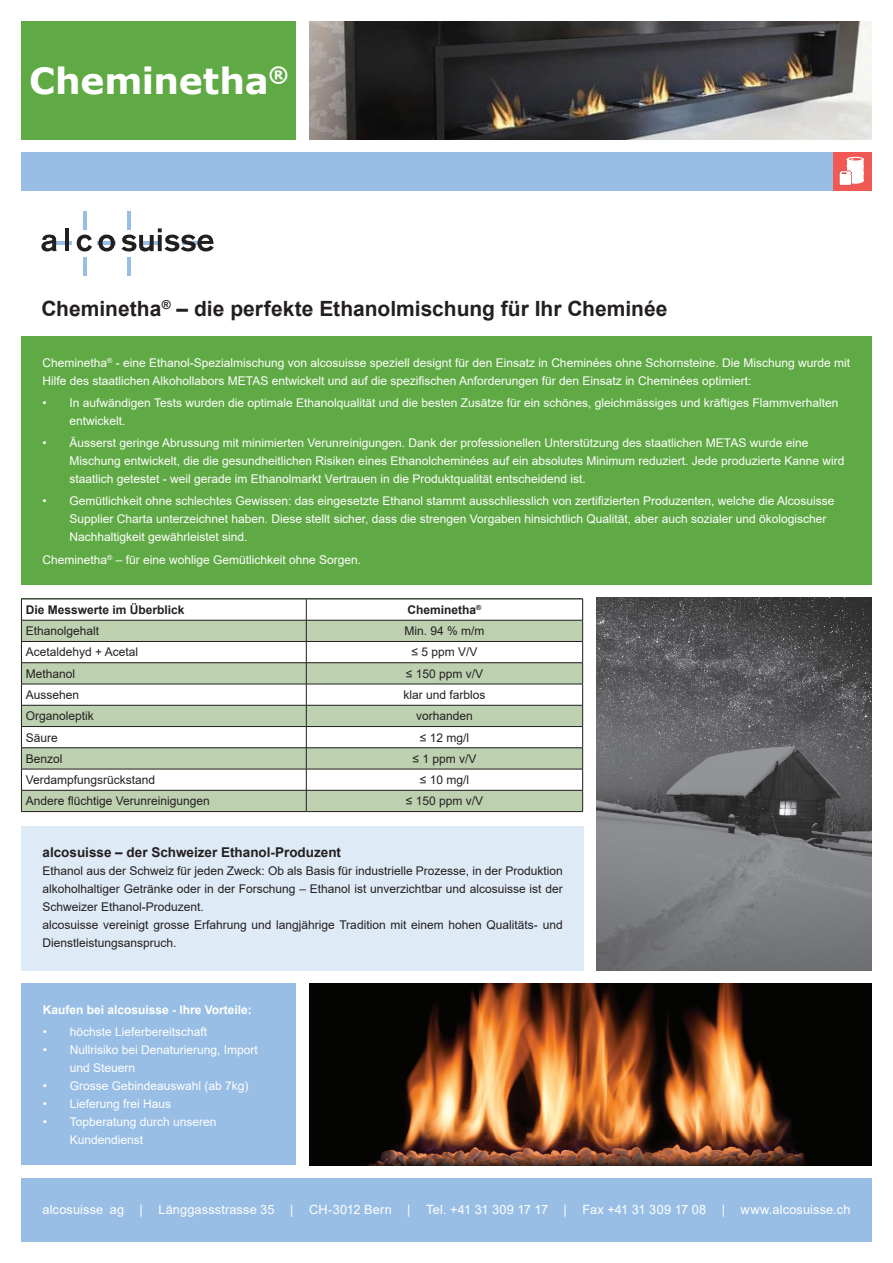
<style>
.page{position:relative;width:893px;height:1263px;background:#fff}
.page>*{position:absolute;margin:0;border:0;box-sizing:border-box;transform-origin:0 0}
.t1{font:700 36px "Verdana";letter-spacing:-.01em;color:#fff}
.t2{font:700 21px "Arial";color:#231f20}
.t3{font:700 13.5px "Arial";color:#231f20}
.t4{font:12.75px "Arial";letter-spacing:.01em;color:#fff}
.t5{font:12px/18px "Arial";color:#fff}
.t6{font:12px/18px "Arial";color:#231f20}
.t7{font:700 12px "Arial";color:#231f20}
.t8{font:700 12px "Arial";color:#fff}
.t9{font:700 9px "Arial";color:#231f20}
</style>
<div class="page">
<div style="left:21px;top:152px;width:851px;height:38px;background:#99bee5"></div>
<div style="left:21px;top:21px;width:275px;height:118px;background:#5faa44"></div>
<div style="left:833px;top:152px;width:39px;height:38px;background:#f05954"></div>
<img style="left:597px;top:598px;width:275px;height:373px">
<hr style="left:83px;top:211px;width:4px;height:19px;background:#99bee5">
<hr style="left:127px;top:211px;width:4px;height:19px;background:#99bee5">
<hr style="left:83px;top:257px;width:4px;height:18px;background:#99bee5">
<hr style="left:127px;top:257px;width:4px;height:19px;background:#99bee5">
<hr style="left:53px;top:241px;width:19px;height:4px;background:#99bee5">
<hr style="left:97px;top:241px;width:19px;height:4px;background:#99bee5">
<svg style="left:41px;top:235px;width:16px;height:16px"></svg>
<hr style="left:65px;top:228px;width:4px;height:23px;background:#231f20">
<svg style="left:77px;top:235px;width:15px;height:16px"></svg>
<svg style="left:98px;top:235px;width:17px;height:16px"></svg>
<svg style="left:121px;top:228px;width:93px;height:23px"></svg>
<svg style="left:839px;top:157px;width:25px;height:29px"></svg>
<img style="left:309px;top:21px;width:563px;height:118px">
<div style="left:21px;top:1178px;width:851px;height:64px;background:#99bee5"></div>
<img style="left:309px;top:984px;width:563px;height:181px">
<div style="left:21px;top:984px;width:275px;height:181px;background:#99bee5"></div>
<div style="left:21px;top:826px;width:563px;height:145px;background:#deeaf6"></div>
<svg style="left:21px;top:599px;width:562px;height:212px"></svg>
<hr style="left:21px;top:811px;width:285px;height:1px;background:#231f20">
<hr style="left:306px;top:811px;width:277px;height:1px;background:#231f20">
<div style="left:21px;top:337px;width:851px;height:248px;background:#5faa44"></div>
<h1 class="t1" style="left:29px;top:55px;width:261px">Cheminetha<sup>®</sup></h1>
<h2 class="t2" style="left:41px;top:294px;width:628px">Cheminetha<sup>®</sup> – die perfekte Ethanolmischung für Ihr Cheminée</h2>
<p class="t5" style="left:43px;top:353px;width:809px">Cheminetha<sup>®</sup> - eine Ethanol-Spezialmischung von alcosuisse speziell designt für den Einsatz in Cheminées ohne Schornsteine. Die Mischung wurde mit<br>Hilfe des staatlichen Alkohollabors METAS entwickelt und auf die spezifischen Anforderungen für den Einsatz in Cheminées optimiert:</p>
<p class="t5" style="left:70px;top:394px;width:770px;text-indent:-27px">• In aufwändigen Tests wurden die optimale Ethanolqualität und die besten Zusätze für ein schönes, gleichmässiges und kräftiges Flammverhalten entwickelt.</p>
<p class="t5" style="left:70px;top:434px;width:776px;text-indent:-27px">• Äusserst geringe Abrussung mit minimierten Verunreinigungen. Dank der professionellen Unterstützung des staatlichen METAS wurde eine<br>Mischung entwickelt, die die gesundheitlichen Risiken eines Ethanolcheminées auf ein absolutes Minimum reduziert. Jede produzierte Kanne wird staatlich getestet - weil gerade im Ethanolmarkt Vertrauen in die Produktqualität entscheidend ist.</p>
<p class="t5" style="left:70px;top:492px;width:767px;text-indent:-27px">• Gemütlichkeit ohne schlechtes Gewissen: das eingesetzte Ethanol stammt ausschliesslich von zertifizierten Produzenten, welche die Alcosuisse<br>Supplier Charta unterzeichnet haben. Diese stellt sicher, dass die strengen Vorgaben hinsichtlich Qualität, aber auch sozialer und ökologischer<br>Nachhaltigkeit gewährleistet sind.</p>
<p class="t5" style="left:43px;top:550px;width:320px">Cheminetha<sup>®</sup> – für eine wohlige Gemütlichkeit ohne Sorgen.</p>
<p class="t7" style="left:26px;top:601px;width:160px">Die Messwerte im Überblick</p>
<p class="t7" style="left:408px;top:601px;width:75px">Cheminetha<sup>®</sup></p>
<p class="t6" style="left:26px;top:622px;width:75px">Ethanolgehalt</p>
<p class="t6" style="left:404px;top:622px;width:82px">Min. 94 % m/m</p>
<p class="t6" style="left:26px;top:643px;width:114px">Acetaldehyd + Acetal</p>
<p class="t6" style="left:411px;top:643px;width:67px">≤ 5 ppm V/V</p>
<p class="t6" style="left:26px;top:664px;width:51px">Methanol</p>
<p class="t6" style="left:406px;top:664px;width:79px">≤ 150 ppm v/V</p>
<p class="t6" style="left:26px;top:686px;width:55px">Aussehen</p>
<p class="t6" style="left:403px;top:686px;width:84px">klar und farblos</p>
<p class="t6" style="left:26px;top:707px;width:70px">Organoleptik</p>
<p class="t6" style="left:416px;top:707px;width:58px">vorhanden</p>
<p class="t6" style="left:26px;top:728px;width:34px">Säure</p>
<p class="t6" style="left:420px;top:728px;width:51px">≤ 12 mg/l</p>
<p class="t6" style="left:26px;top:749px;width:38px">Benzol</p>
<p class="t6" style="left:412px;top:749px;width:65px">≤ 1 ppm v/V</p>
<p class="t6" style="left:26px;top:771px;width:131px">Verdampfungsrückstand</p>
<p class="t6" style="left:420px;top:771px;width:51px">≤ 10 mg/l</p>
<p class="t6" style="left:26px;top:792px;width:186px">Andere flüchtige Verunreinigungen</p>
<p class="t6" style="left:406px;top:792px;width:79px">≤ 150 ppm v/V</p>
<p class="t3" style="left:43px;top:843px;width:300px">alcosuisse – der Schweizer Ethanol-Produzent</p>
<p class="t6" style="left:43px;top:862px;width:522px">Ethanol aus der Schweiz für jeden Zweck: Ob als Basis für industrielle Prozesse, in der Produktion alkoholhaltiger Getränke oder in der Forschung – Ethanol ist unverzichtbar und alcosuisse ist der Schweizer Ethanol-Produzent.<br>alcosuisse vereinigt grosse Erfahrung und langjährige Tradition mit einem hohen Qualitäts- und Dienstleistungsanspruch.</p>
<p class="t9" style="left:43px;top:868px;width:509px">Vous souhaitez connaître les spécifications complètes de ce produit ? Nos spécialistes se tiennent à votre disposition.</p>
<p class="t8" style="left:43px;top:1001px;width:211px">Kaufen bei alcosuisse - Ihre Vorteile:</p>
<p class="t5" style="left:43px;top:1022px;width:166px">• höchste Lieferbereitschaft</p>
<p class="t5" style="left:70px;top:1040px;width:190px;text-indent:-27px">• Nullrisiko bei Denaturierung, Import und Steuern</p>
<p class="t5" style="left:43px;top:1076px;width:207px">• Grosse Gebindeauswahl (ab 7kg)</p>
<p class="t5" style="left:43px;top:1094px;width:130px">• Lieferung frei Haus</p>
<p class="t5" style="left:70px;top:1112px;width:148px;text-indent:-27px">• Topberatung durch unseren<br>Kundendienst</p>
<p class="t4" style="left:43px;top:1201px;width:809px">alcosuisse ag | Länggassstrasse 35 | CH-3012 Bern | Tel. +41 31 309 17 17 | Fax +41 31 309 17 08 | www.alcosuisse.ch</p>
</div>
